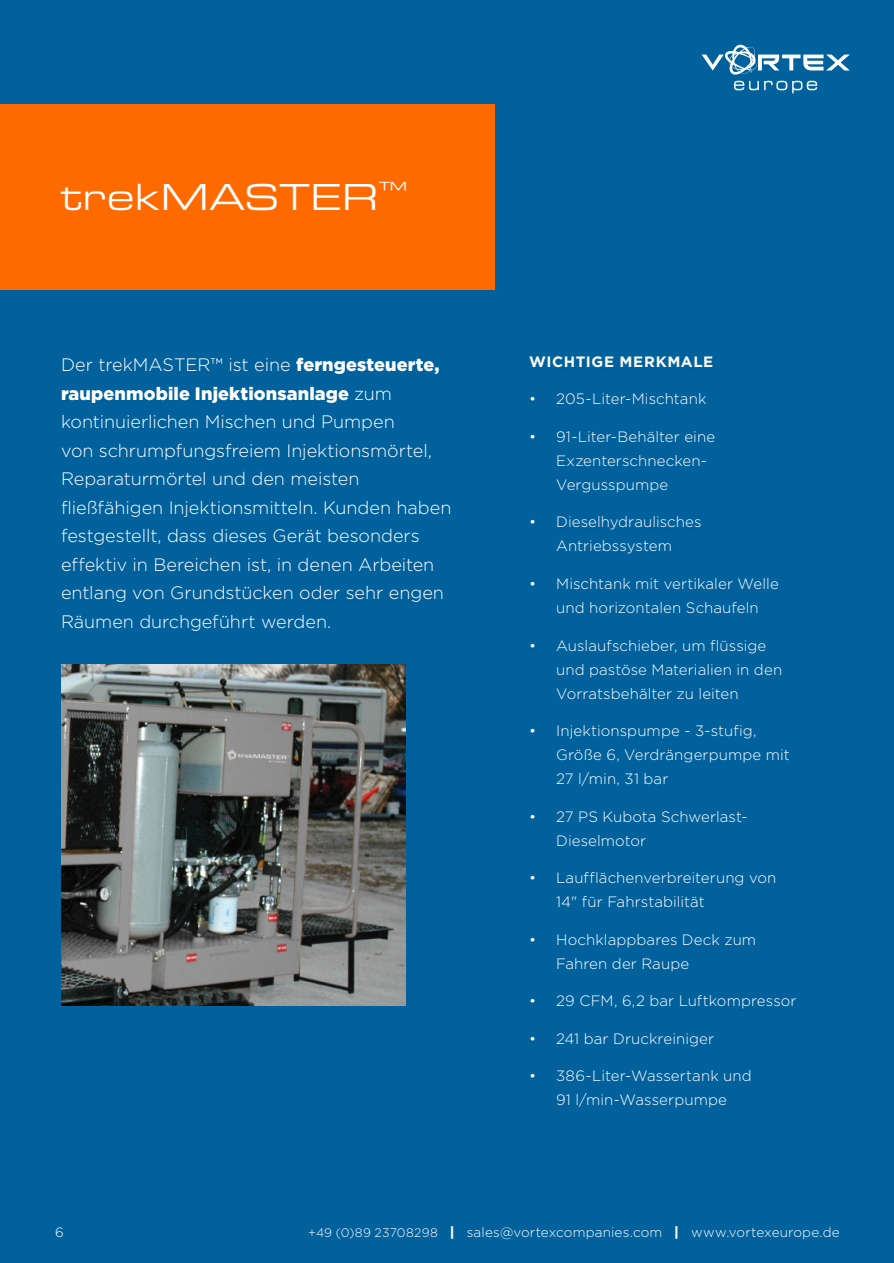
<style>
.page{position:relative;width:894px;height:1263px;background:#fff}
.page>*{position:absolute;margin:0;border:0;box-sizing:border-box;transform-origin:0 0}
.Project_Orange_Headline{font:39px "Eurostile Ext";letter-spacing:.015em;color:#fff}
.Copy{font:300 18px/28.5px "Gotham";color:#fff}
.t1{font:300 15px/24px "Gotham";letter-spacing:.005em;color:#fff}
.Copy-2{font:700 15px "Gotham";letter-spacing:.04em;color:#fff}
.t2{font:300 13.5px "Gotham";letter-spacing:.015em;color:#fff}
.s1{font-weight:900}
.s2{font-size:12.3px}
</style>
<div class="page">
<div style="left:0;top:0;width:893px;height:1263px;background:#00619c"></div>
<svg style="left:734px;top:81px;width:82px;height:12px"></svg>
<svg style="left:701px;top:45px;width:148px;height:30px"></svg>
<div style="left:0;top:104px;width:494px;height:186px;background:#ff6a00"></div>
<img style="left:61px;top:665px;width:345px;height:340px">
<p class="Project_Orange_Headline" style="left:61px;top:170px;width:347px">trekMASTER<sup>™</sup></p>
<p class="Copy" style="left:61px;top:350px;width:391px">Der trekMASTER™ ist eine <span class="s1">ferngesteuerte, raupenmobile Injektionsanlage</span> zum kontinuierlichen Mischen und Pumpen<br>von schrumpfungsfreiem Injektionsmörtel, Reparaturmörtel und den meisten fließfähigen Injektionsmitteln. Kunden haben festgestellt, dass dieses Gerät besonders effektiv in Bereichen ist, in denen Arbeiten entlang von Grundstücken oder sehr engen Räumen durchgeführt werden.</p>
<p class="Copy-2" style="left:529px;top:352px;width:185px">WICHTIGE MERKMALE</p>
<p class="t1" style="left:529px;top:387px;width:179px">• 205-Liter-Mischtank</p>
<p class="t1" style="left:556px;top:424px;width:160px;text-indent:-27px">• 91-Liter-Behälter eine<br>Exzenterschnecken-<br>Vergusspumpe</p>
<p class="t1" style="left:529px;top:510px;width:174px;text-align:center">• Dieselhydraulisches<br>Antriebssystem</p>
<p class="t1" style="left:529px;top:571px;width:251px;text-align:center">• Mischtank mit vertikaler Welle und horizontalen Schaufeln</p>
<p class="t1" style="left:556px;top:633px;width:227px;text-indent:-27px">• Auslaufschieber, um flüssige und pastöse Materialien in den<br>Vorratsbehälter zu leiten</p>
<p class="t1" style="left:556px;top:718px;width:235px;text-indent:-27px">• Injektionspumpe - 3-stufig,<br>Größe 6, Verdrängerpumpe mit<br>27 l/min, 31 bar</p>
<p class="t1" style="left:556px;top:804px;width:193px;text-indent:-27px">• 27 PS Kubota Schwerlast-<br>Dieselmotor</p>
<p class="t1" style="left:556px;top:865px;width:222px;text-indent:-27px">• Laufflächenverbreiterung von<br>14" für Fahrstabilität</p>
<p class="t1" style="left:556px;top:927px;width:201px;text-indent:-27px">• Hochklappbares Deck zum<br>Fahren der Raupe</p>
<p class="t1" style="left:529px;top:988px;width:269px">• 29 CFM, 6,2 bar Luftkompressor</p>
<p class="t1" style="left:529px;top:1026px;width:186px">• 241 bar Druckreiniger</p>
<p class="t1" style="left:529px;top:1063px;width:224px;text-align:center">• 386-Liter-Wassertank und<br>91 l/min-Wasserpumpe</p>
<p class="t2" style="left:55px;top:1225px;width:10px">6</p>
<p class="t2" style="left:308px;top:1225px;width:533px"><span class="s2">+49 (0)89 23708298</span> <span class="s1">|</span> sales@vortexcompanies.com <span class="s1">|</span> www.vortexeurope.de</p>
</div>
